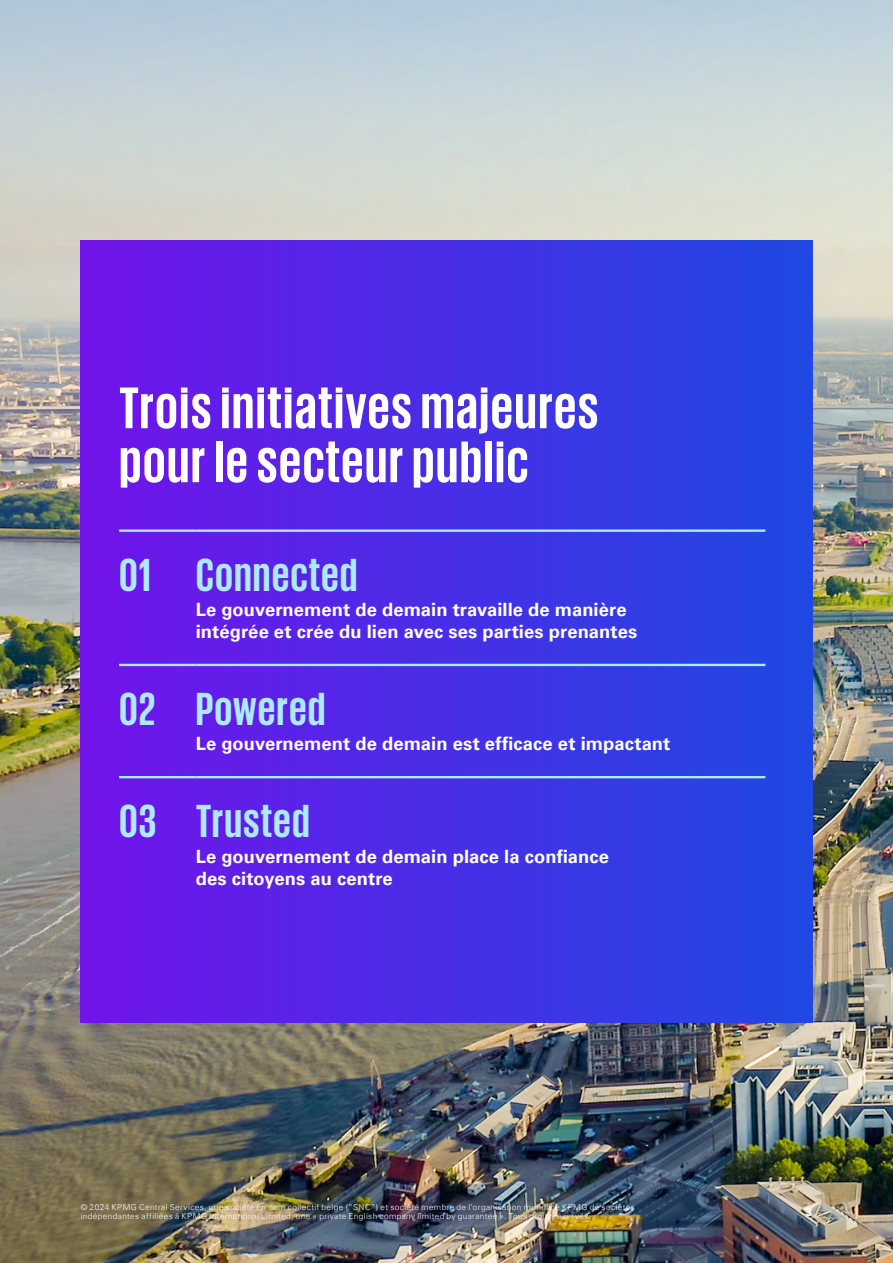
<style>
.page{position:relative;width:893px;height:1263px;background:#fff}
.page>*{position:absolute;margin:0;border:0;box-sizing:border-box;transform-origin:0 0}
.t1{font:700 60px/54px "KPMG";letter-spacing:.025em;color:#fff}
.t2{font:700 47.4px "KPMG";letter-spacing:.025em;color:#aceaff}
.t3{font:700 18.3px/22px "Universfor KPMG";letter-spacing:.005em;color:#fff}
.t4{font:700 12px "Universfor KPMG";color:#fff}
.t5{font:300 8.25px/9px "Universfor KPMG";letter-spacing:.045em;color:#fff}
</style>
<div class="page">
<img style="left:0;top:0;width:893px;height:1263px">
<div style="left:81px;top:240px;width:731px;height:783px;background:linear-gradient(to right,#7213ea,#1f49e2)"></div>
<hr style="left:119px;top:529px;width:77px;height:3px;background:#aceaff">
<hr style="left:196px;top:529px;width:569px;height:3px;background:#aceaff">
<hr style="left:119px;top:664px;width:77px;height:2px;background:#aceaff">
<hr style="left:196px;top:664px;width:569px;height:2px;background:#aceaff">
<hr style="left:119px;top:776px;width:77px;height:2px;background:#aceaff">
<hr style="left:196px;top:776px;width:569px;height:2px;background:#aceaff">
<h1 class="t1" style="left:119px;top:379px;width:481px">Trois initiatives majeures pour le secteur public</h1>
<h2 class="t2" style="left:119px;top:551px;width:240px">01 Connected</h2>
<h3 class="t3" style="left:196px;top:599px;width:443px">Le gouvernement de demain travaille de manière intégrée et crée du lien avec ses parties prenantes</h3>
<h2 class="t2" style="left:119px;top:685px;width:208px">02 Powered</h2>
<h3 class="t3" style="left:196px;top:733px;width:476px">Le gouvernement de demain est efficace et impactant</h3>
<h2 class="t2" style="left:119px;top:797px;width:192px">03 Trusted</h2>
<h3 class="t3" style="left:196px;top:845px;width:415px">Le gouvernement de demain place la confiance des citoyens au centre</h3>
<p class="t5" style="left:81px;top:1203px;width:555px">© 2024 KPMG Central Services, une société en nom collectif belge (“SNC”) et société membre de l’organisation mondiale KPMG de sociétés indépendantes affiliées à KPMG International Limited, une « private English company limited by guarantee ». Tous droits réservés.</p>
<h3 class="t4" style="left:805px;top:1205px;width:8px">3</h3>
</div>
